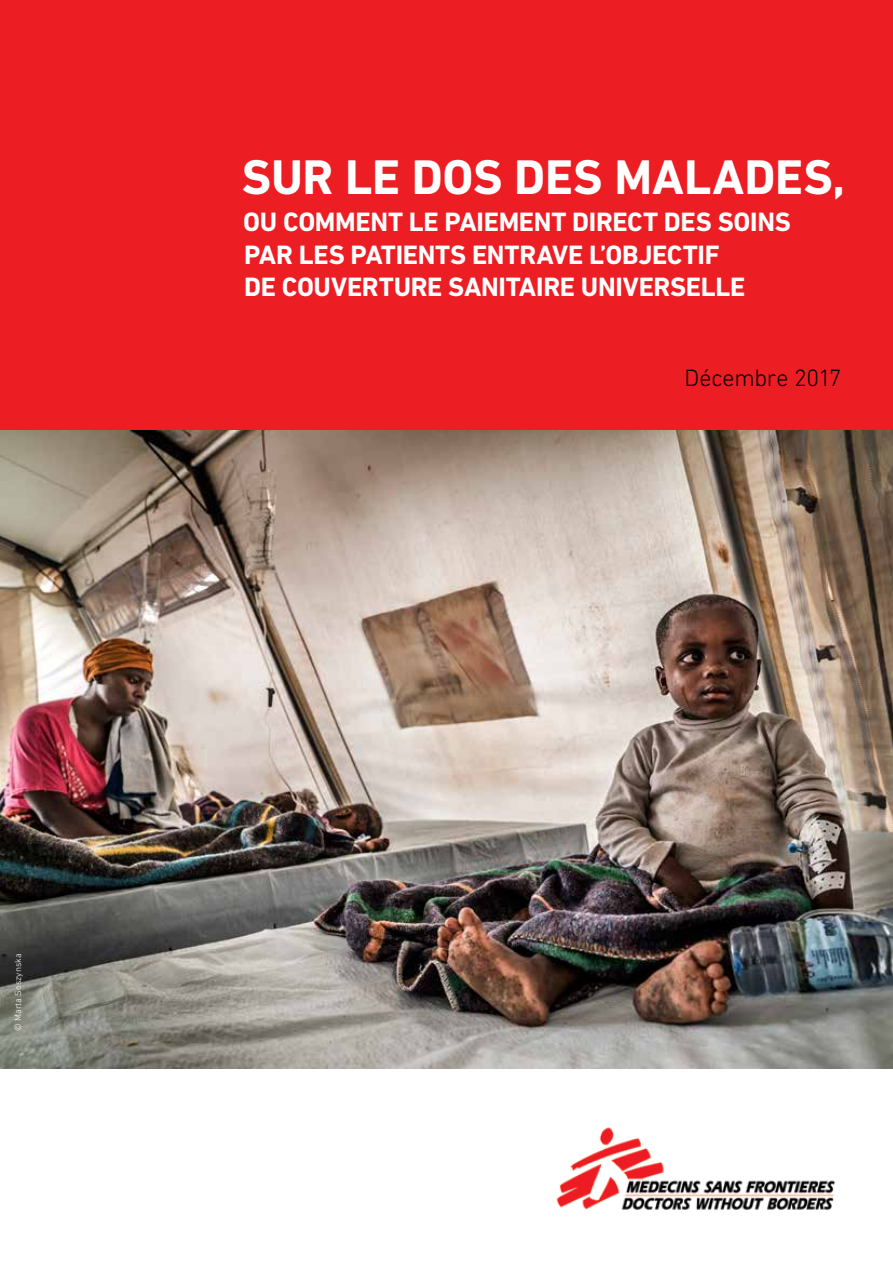
<style>
.page{position:relative;width:893px;height:1263px;background:#fff}
.page>*{position:absolute;margin:0;border:0;box-sizing:border-box;transform-origin:0 0}
.t1{font:700 49.5px "DIN Next LT Pro";letter-spacing:-.005em;color:#fff}
.t2{font:700 27px/32.4px "DIN Next LT Pro";letter-spacing:-.01em;color:#fff}
.t3{font:300 24px "DIN Next LT Pro";letter-spacing:-.015em;color:#000}
.t4{font:300 9.3px "DIN Next LT Pro";color:#fff}
</style>
<div class="page">
<img style="left:556px;top:1127px;width:280px;height:83px">
<img style="left:0;top:429px;width:893px;height:639px">
<div style="left:0;top:0;width:893px;height:429px;background:#ed1d24"></div>
<h1 class="t1" style="left:242px;top:149px;width:604px">SUR LE DOS DES MALADES,</h1>
<p class="t2" style="left:243px;top:206px;width:546px">OU COMMENT LE PAIEMENT DIRECT DES SOINS<br>PAR LES PATIENTS ENTRAVE L’OBJECTIF<br>DE COUVERTURE SANITAIRE UNIVERSELLE</p>
<p class="t3" style="left:685px;top:364px;width:159px">Décembre 2017</p>
<p class="t4" style="left:13px;top:1031px;width:79px;rotate:-90deg">© Marta Soszynska</p>
</div>
